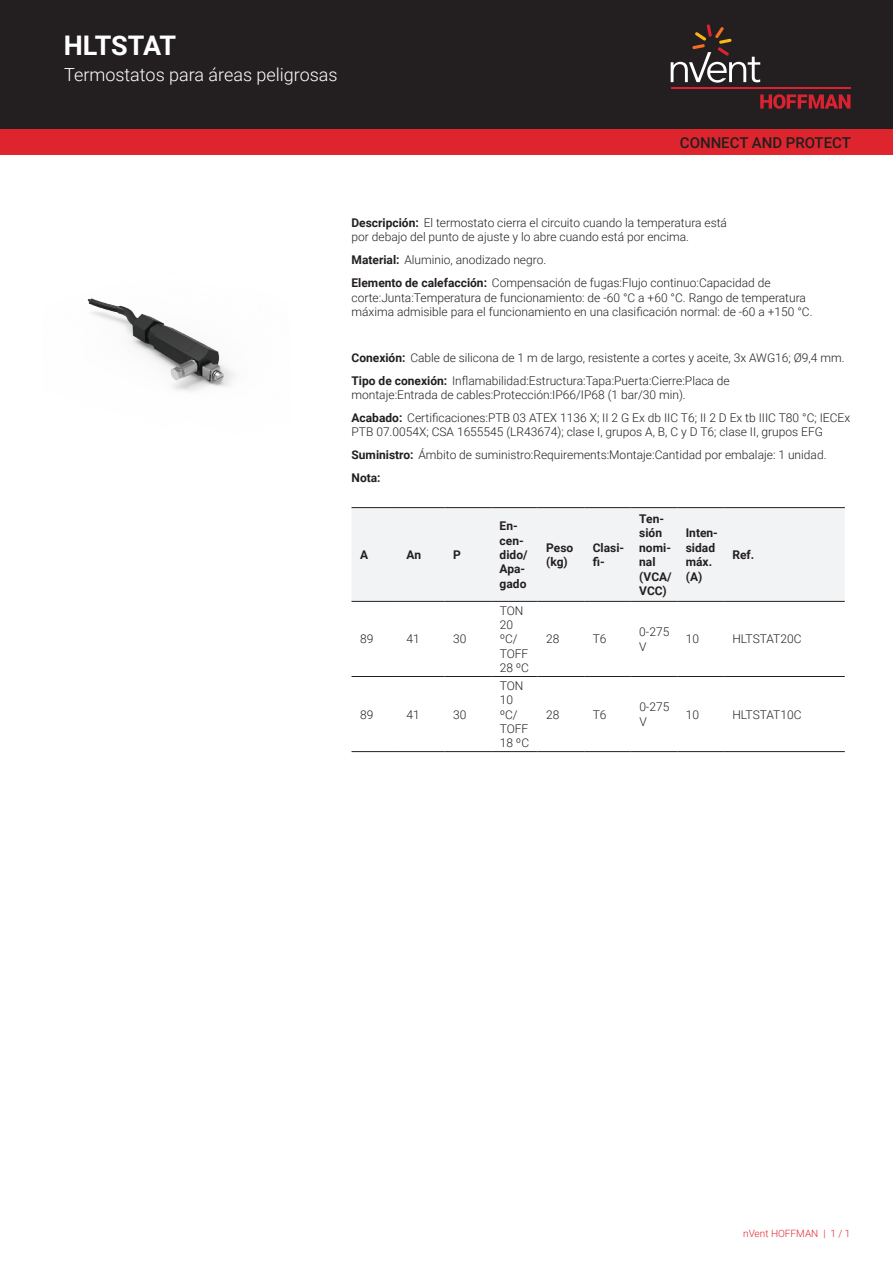
<style>
.page{position:relative;width:893px;height:1263px;background:#fff}
.page>*{position:absolute;margin:0;border:0;box-sizing:border-box;transform-origin:0 0}
.t1{font:700 27px "Roboto";letter-spacing:-.035em;color:#fff}
.t2{font:300 18px "Roboto";color:#fff}
.t3{font:500 15px "Roboto";color:#231f20}
.t4{font:300 12px/14.4px "Roboto";color:#231f20}
.t5{font:700 12px/14.4px "Roboto";color:#231f20}
.t6{font:300 10.05px "Roboto";color:#de252e}
.s1{font-weight:700}
</style>
<div class="page">
<div style="left:0;top:0;width:893px;height:129px;background:#231f20"></div>
<svg style="left:760px;top:94px;width:90px;height:15px"></svg>
<hr style="left:671px;top:88px;width:179px;height:1px;background:#db2230">
<svg style="left:671px;top:24px;width:89px;height:59px"></svg>
<div style="left:0;top:129px;width:893px;height:26px;background:#de252e"></div>
<div style="left:351px;top:508px;width:494px;height:93px;background:#f2f3f4"></div>
<hr style="left:351px;top:507px;width:47px;height:1px;background:#231f20">
<hr style="left:398px;top:507px;width:47px;height:1px;background:#231f20">
<hr style="left:445px;top:507px;width:46px;height:1px;background:#231f20">
<hr style="left:491px;top:507px;width:47px;height:1px;background:#231f20">
<hr style="left:538px;top:507px;width:46px;height:1px;background:#231f20">
<hr style="left:584px;top:507px;width:47px;height:1px;background:#231f20">
<hr style="left:631px;top:507px;width:46px;height:1px;background:#231f20">
<hr style="left:677px;top:507px;width:47px;height:1px;background:#231f20">
<hr style="left:724px;top:507px;width:121px;height:1px;background:#231f20">
<hr style="left:351px;top:676px;width:47px;height:1px;background:#231f20">
<hr style="left:398px;top:676px;width:47px;height:1px;background:#231f20">
<hr style="left:445px;top:676px;width:46px;height:1px;background:#231f20">
<hr style="left:491px;top:676px;width:47px;height:1px;background:#231f20">
<hr style="left:538px;top:676px;width:46px;height:1px;background:#231f20">
<hr style="left:584px;top:676px;width:47px;height:1px;background:#231f20">
<hr style="left:631px;top:676px;width:46px;height:1px;background:#231f20">
<hr style="left:677px;top:676px;width:47px;height:1px;background:#231f20">
<hr style="left:724px;top:676px;width:121px;height:1px;background:#231f20">
<hr style="left:351px;top:751px;width:47px;height:1px;background:#231f20">
<hr style="left:398px;top:751px;width:47px;height:1px;background:#231f20">
<hr style="left:445px;top:751px;width:46px;height:1px;background:#231f20">
<hr style="left:491px;top:751px;width:47px;height:1px;background:#231f20">
<hr style="left:538px;top:751px;width:46px;height:1px;background:#231f20">
<hr style="left:584px;top:751px;width:47px;height:1px;background:#231f20">
<hr style="left:631px;top:751px;width:46px;height:1px;background:#231f20">
<hr style="left:677px;top:751px;width:47px;height:1px;background:#231f20">
<hr style="left:724px;top:751px;width:121px;height:1px;background:#231f20">
<hr style="left:351px;top:601px;width:47px;height:1px;background:#231f20">
<hr style="left:398px;top:601px;width:47px;height:1px;background:#231f20">
<hr style="left:445px;top:601px;width:46px;height:1px;background:#231f20">
<hr style="left:491px;top:601px;width:47px;height:1px;background:#231f20">
<hr style="left:538px;top:601px;width:46px;height:1px;background:#231f20">
<hr style="left:584px;top:601px;width:47px;height:1px;background:#231f20">
<hr style="left:631px;top:601px;width:46px;height:1px;background:#231f20">
<hr style="left:677px;top:601px;width:47px;height:1px;background:#231f20">
<hr style="left:724px;top:601px;width:121px;height:1px;background:#231f20">
<img style="left:87px;top:298px;width:148px;height:93px">
<h1 class="t1" style="left:64px;top:27px;width:114px">HLTSTAT</h1>
<h2 class="t2" style="left:64px;top:62px;width:275px">Termostatos para áreas peligrosas</h2>
<p class="t3" style="left:680px;top:132px;width:173px">CONNECT AND PROTECT</p>
<p class="t4" style="left:351px;top:215px;width:377px"><span class="s1">Descripción:</span> El termostato cierra el circuito cuando la temperatura está por debajo del punto de ajuste y lo abre cuando está por encima.</p>
<p class="t4" style="left:351px;top:248px;width:421px;line-height:23px"><span class="s1">Material:</span> Aluminio, anodizado negro.<br><span class="s1">Elemento de calefacción:</span> Compensación de fugas:Flujo continuo:Capacidad de</p>
<p class="t4" style="left:351px;top:290px;width:463px">corte:Junta:Temperatura de funcionamiento: de -60 °C a +60 °C. Rango de temperatura máxima admisible para el funcionamiento en una clasificación normal: de -60 a +150 °C.</p>
<p class="t4" style="left:351px;top:346px;width:494px;line-height:23px"><span class="s1">Conexión:</span> Cable de silicona de 1 m de largo, resistente a cortes y aceite, 3x AWG16; Ø9,4 mm.<br><span class="s1">Tipo de conexión:</span> Inflamabilidad:Estructura:Tapa:Puerta:Cierre:Placa de</p>
<p class="t4" style="left:351px;top:383px;width:500px;line-height:23px">montaje:Entrada de cables:Protección:IP66/IP68 (1 bar/30 min).<br><span class="s1">Acabado:</span> Certificaciones:PTB 03 ATEX 1136 X; II 2 G Ex db IIC T6; II 2 D Ex tb IIIC T80 °C; IECEx</p>
<p class="t4" style="left:351px;top:420px;width:476px;line-height:23px">PTB 07.0054X; CSA 1655545 (LR43674); clase I, grupos A, B, C y D T6; clase II, grupos EFG<br><span class="s1">Suministro:</span> Ámbito de suministro:Requirements:Montaje:Cantidad por embalaje: 1 unidad.<br><span class="s1">Nota:</span></p>
<p class="t5" style="left:360px;top:547px;width:10px">A</p>
<p class="t5" style="left:407px;top:547px;width:16px">An</p>
<p class="t5" style="left:453px;top:547px;width:9px">P</p>
<p class="t4" style="left:360px;top:631px;width:15px">89</p>
<p class="t4" style="left:407px;top:631px;width:15px">41</p>
<p class="t4" style="left:453px;top:631px;width:15px">30</p>
<p class="t4" style="left:360px;top:707px;width:15px">89</p>
<p class="t4" style="left:407px;top:707px;width:15px">41</p>
<p class="t4" style="left:453px;top:707px;width:15px">30</p>
<p class="t5" style="left:500px;top:518px;width:29px">En&shy;cen&shy;dido/<br>Apa&shy;gado</p>
<p class="t4" style="left:500px;top:603px;width:31px">TON<br>20 ºC/<br>TOFF<br>28 ºC</p>
<p class="t4" style="left:500px;top:678px;width:31px">TON<br>10 ºC/<br>TOFF<br>18 ºC</p>
<p class="t5" style="left:546px;top:540px;width:29px">Peso (kg)</p>
<p class="t5" style="left:593px;top:540px;width:33px">Clasi&shy;fi-</p>
<p class="t5" style="left:639px;top:511px;width:34px">Ten&shy;sión nomi&shy;nal (VCA/<br>VCC)</p>
<p class="t5" style="left:686px;top:525px;width:34px">Inten&shy;sidad máx. (A)</p>
<p class="t5" style="left:732px;top:547px;width:23px">Ref.</p>
<p class="t4" style="left:546px;top:631px;width:15px">28</p>
<p class="t4" style="left:593px;top:631px;width:15px">T6</p>
<p class="t4" style="left:639px;top:624px;width:32px">0-275<br>V</p>
<p class="t4" style="left:686px;top:631px;width:15px">10</p>
<p class="t4" style="left:732px;top:631px;width:71px">HLTSTAT20C</p>
<p class="t4" style="left:546px;top:707px;width:15px">28</p>
<p class="t4" style="left:593px;top:707px;width:15px">T6</p>
<p class="t4" style="left:639px;top:699px;width:32px">0-275<br>V</p>
<p class="t4" style="left:686px;top:707px;width:15px">10</p>
<p class="t4" style="left:732px;top:707px;width:71px">HLTSTAT10C</p>
<p class="t6" style="left:743px;top:1226px;width:109px">nVent HOFFMAN | 1 / 1</p>
</div>
